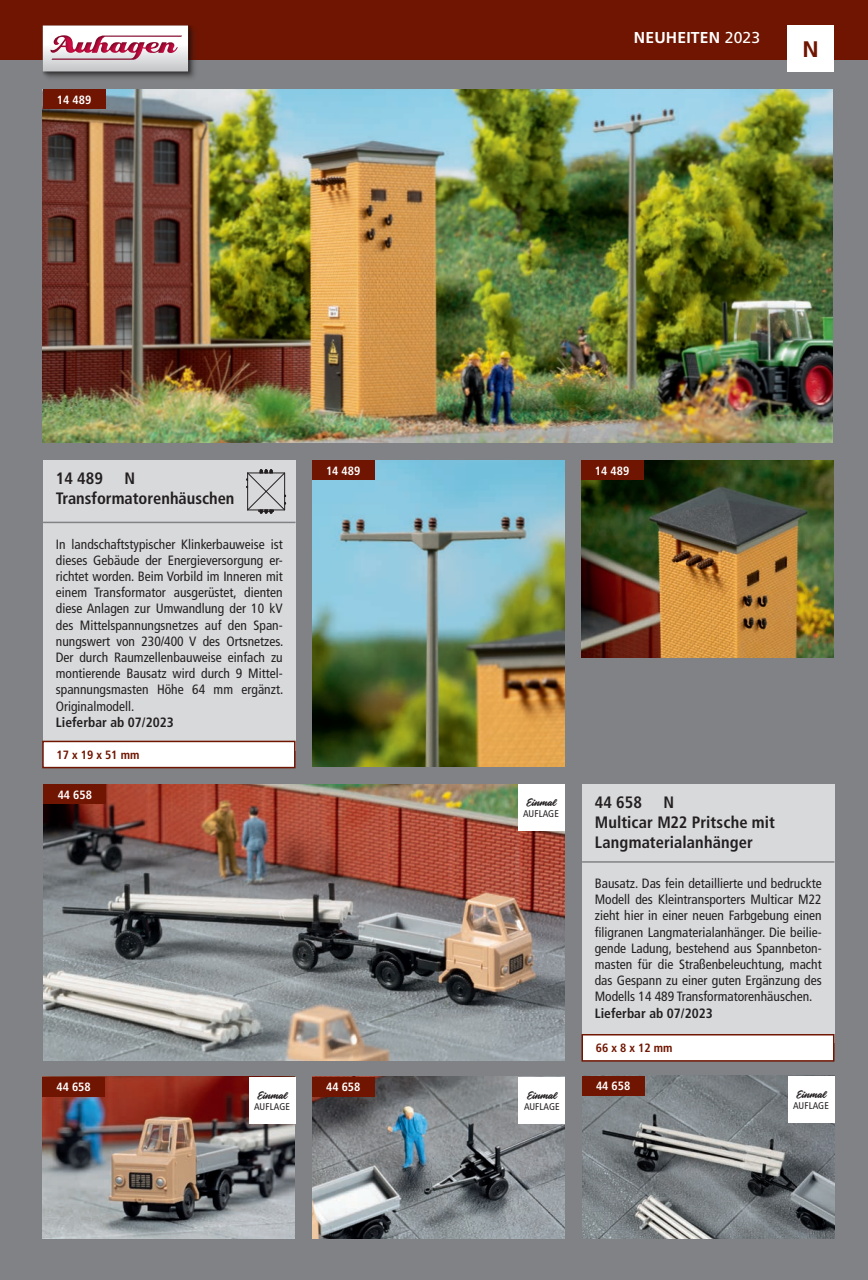
<style>
.page{position:relative;width:868px;height:1280px;background:#fff}
.page>*{position:absolute;margin:0;border:0;box-sizing:border-box;transform-origin:0 0}
.t1{font:700 22.5px "Frutiger LT Com";color:#6f1501}
.Art_-Bez_dt{font:700 condensed 16.5px/19.8px "Frutiger LT Com";color:#231f20}
.Artikelnummer_Text{font:700 condensed 16.5px "Frutiger LT Com";color:#231f20}
.Artikelnummer_Text-2{font:700 15.75px "Frutiger LT Com";letter-spacing:.01em;color:#fff}
.Text_dt{font:condensed 13.5px/16.2px "Frutiger LT Com";color:#231f20;text-align:justify}
.Text_dt-2{font:700 condensed 13.5px "Frutiger LT Com";color:#231f20}
.Art_-Nr__Bild{font:13.5px "Knight Brush";color:#231f20}
.Artikelnummer_Bild{font:700 condensed 12px "Frutiger LT Com";color:#fff}
.KASTEN_Maße{font:700 condensed 12px "Frutiger LT Com";color:#6f1501}
.Art_-Nr__Bild-2{font:condensed 9.75px "Frutiger LT Com";letter-spacing:.01em;color:#231f20}
.s1{font-weight:400}
</style>
<div class="page">
<div style="left:0;top:60px;width:867px;height:1220px;background:#808285"></div>
<div style="left:0;top:0;width:867px;height:60px;background:#6f1501"></div>
<div style="left:43px;top:25px;width:157px;height:58px;background:#231f20;opacity:.37"></div>
<img style="left:43px;top:26px;width:151px;height:51px">
<svg style="left:43px;top:26px;width:145px;height:45px;background:#ddc3cb"></svg>
<div style="left:787px;top:26px;width:46px;height:46px;background:#fff"></div>
<img style="left:43px;top:89px;width:789px;height:354px">
<div style="left:43px;top:89px;width:62px;height:20px;background:#6f1501"></div>
<img style="left:312px;top:460px;width:252px;height:307px">
<img style="left:42px;top:1077px;width:252px;height:161px">
<img style="left:43px;top:784px;width:521px;height:276px">
<div style="left:42px;top:1077px;width:63px;height:20px;background:#6f1501"></div>
<div style="left:44px;top:784px;width:62px;height:20px;background:#6f1501"></div>
<img style="left:312px;top:1077px;width:252px;height:161px">
<div style="left:312px;top:1077px;width:62px;height:20px;background:#6f1501"></div>
<div style="left:517px;top:784px;width:47px;height:47px;background:#fff"></div>
<img style="left:581px;top:460px;width:252px;height:197px">
<div style="left:581px;top:460px;width:62px;height:20px;background:#6f1501"></div>
<div style="left:312px;top:460px;width:62px;height:20px;background:#6f1501"></div>
<img style="left:582px;top:1076px;width:252px;height:162px">
<div style="left:582px;top:1076px;width:62px;height:20px;background:#6f1501"></div>
<div style="left:249px;top:1077px;width:46px;height:47px;background:#fff"></div>
<div style="left:518px;top:1077px;width:47px;height:47px;background:#fff"></div>
<div style="left:787px;top:1076px;width:47px;height:47px;background:#fff"></div>
<div style="left:582px;top:784px;width:252px;height:258px;background:#d8d9db"></div>
<hr style="left:582px;top:861px;width:252px;height:2px;background:#808285">
<div style="left:43px;top:460px;width:252px;height:291px;background:#d8d9db"></div>
<hr style="left:43px;top:522px;width:252px;height:1px;background:#808285">
<div style="left:43px;top:741px;width:252px;height:26px;background:#fff"></div>
<div style="left:42px;top:741px;width:253px;height:27px;border:2px solid #6f1501"></div>
<div style="left:582px;top:1035px;width:251px;height:26px;background:#fff"></div>
<div style="left:581px;top:1034px;width:253px;height:28px;border:2px solid #6f1501"></div>
<svg style="left:246px;top:469px;width:40px;height:45px"></svg>
<p class="Artikelnummer_Bild" style="left:57px;top:92px;width:36px">14 489</p>
<p class="Artikelnummer_Text-2" style="left:633px;top:28px;width:128px">NEUHEITEN <span class="s1">2023</span></p>
<p class="t1" style="left:802px;top:36px;width:18px">N</p>
<p class="Artikelnummer_Text" style="left:56px;top:469px;width:49px">14 489</p>
<p class="Artikelnummer_Text" style="left:124px;top:469px;width:12px">N</p>
<p class="Art_-Bez_dt" style="left:56px;top:488px;width:180px">Transformatorenhäuschen</p>
<p class="Text_dt" style="left:56px;top:536px;width:229px">In landschaftstypischer Klinkerbauweise ist dieses Gebäude der Energieversorgung er&shy;richtet worden. Beim Vorbild im Inneren mit einem Transformator ausgerüstet, dienten diese Anlagen zur Umwandlung der 10 kV des Mittelspannungsnetzes auf den Span&shy;nungswert von 230/400 V des Ortsnetzes.<br>Der durch Raumzellenbauweise einfach zu montierende Bausatz wird durch 9 Mittel&shy;spannungsmasten Höhe 64 mm ergänzt.<br>Originalmodell.</p>
<p class="Text_dt-2" style="left:56px;top:714px;width:119px">Lieferbar ab 07/2023</p>
<p class="KASTEN_Maße" style="left:56px;top:748px;width:84px">17 x 19 x 51 mm</p>
<p class="Artikelnummer_Bild" style="left:58px;top:787px;width:36px">44 658</p>
<p class="Artikelnummer_Bild" style="left:56px;top:1080px;width:36px">44 658</p>
<p class="Art_-Nr__Bild" style="left:257px;top:1088px;width:32px">Einmal</p>
<p class="Art_-Nr__Bild-2" style="left:254px;top:1101px;width:37px">AUFLAGE</p>
<p class="Artikelnummer_Bild" style="left:326px;top:463px;width:36px">14 489</p>
<p class="Artikelnummer_Bild" style="left:595px;top:463px;width:36px">14 489</p>
<p class="Artikelnummer_Bild" style="left:326px;top:1080px;width:36px">44 658</p>
<p class="Art_-Nr__Bild" style="left:526px;top:795px;width:32px">Einmal</p>
<p class="Art_-Nr__Bild-2" style="left:523px;top:808px;width:37px">AUFLAGE</p>
<p class="Art_-Nr__Bild" style="left:526px;top:1088px;width:32px">Einmal</p>
<p class="Art_-Nr__Bild-2" style="left:524px;top:1101px;width:37px">AUFLAGE</p>
<p class="Artikelnummer_Text" style="left:594px;top:792px;width:49px">44 658</p>
<p class="Artikelnummer_Text" style="left:663px;top:792px;width:12px">N</p>
<p class="Art_-Bez_dt" style="left:594px;top:812px;width:182px">Multicar M22 Pritsche mit<br>Langmaterialanhänger</p>
<p class="Text_dt" style="left:594px;top:875px;width:228px">Bausatz. Das fein detaillierte und bedruckte Modell des Kleintransporters Multicar M22 zieht hier in einer neuen Farbgebung einen filigranen Langmaterialanhänger. Die beilie&shy;gende Ladung, bestehend aus Spannbeton&shy;masten für die Straßenbeleuchtung, macht das Gespann zu einer guten Ergänzung des Modells 14 489 Transformatorenhäuschen.</p>
<p class="Text_dt-2" style="left:594px;top:1005px;width:119px">Lieferbar ab 07/2023</p>
<p class="KASTEN_Maße" style="left:595px;top:1041px;width:78px">66 x 8 x 12 mm</p>
<p class="Artikelnummer_Bild" style="left:596px;top:1079px;width:36px">44 658</p>
<p class="Art_-Nr__Bild" style="left:795px;top:1087px;width:32px">Einmal</p>
<p class="Art_-Nr__Bild-2" style="left:793px;top:1100px;width:37px">AUFLAGE</p>
</div>
